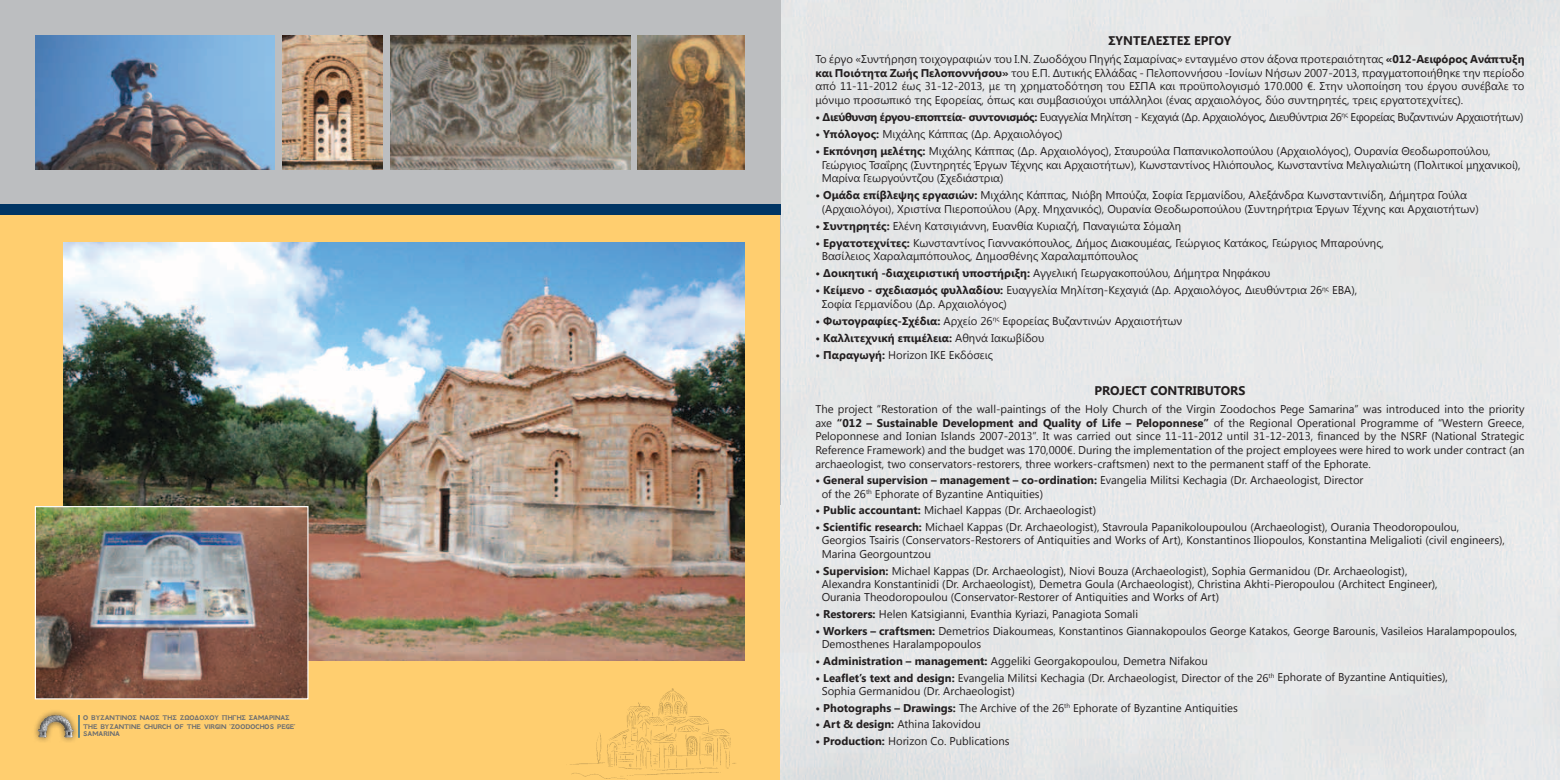
<style>
.page{position:relative;width:1560px;height:780px;background:#fff}
.page>*{position:absolute;margin:0;border:0;box-sizing:border-box;transform-origin:0 0}
.t1{font:700 12.5px "Segoe UI";color:#231f20}
.t2{font:11.25px/13.5px "Segoe UI";color:#231f20}
.t3{font:11.25px "Segoe UI";letter-spacing:-.03em;color:#231f20}
.t4{font:700 11.25px "Segoe UI";color:#231f20}
.t5{font:700 7.5px/9.2px "GFS Neohellenic";color:#6d6f71}
.s1{font-weight:700}
.s2{font-weight:400}
</style>
<div class="page">
<div style="left:780px;top:0;width:779px;height:780px;background:#e6e8ea"></div>
<div style="left:0;top:0;width:780px;height:504px;background:#bcbec0"></div>
<div style="left:0;top:214px;width:779px;height:566px;background:#ffce6f"></div>
<hr style="left:78px;top:715px;width:2px;height:22px;background:#005b9e">
<div style="left:31px;top:708px;width:48px;height:34px;background:#231f20;opacity:.75"></div>
<img style="left:35px;top:713px;width:41px;height:28px">
<img style="left:282px;top:35px;width:101px;height:134px">
<img style="left:390px;top:35px;width:240px;height:134px">
<img style="left:637px;top:35px;width:107px;height:134px">
<img style="left:35px;top:35px;width:240px;height:134px">
<img style="left:570px;top:688px;width:166px;height:92px">
<img style="left:63px;top:243px;width:681px;height:417px">
<img style="left:37px;top:508px;width:269px;height:189px">
<div style="left:35px;top:506px;width:273px;height:193px;border:1px solid #fff"></div>
<div style="left:0;top:204px;width:780px;height:10px;background:#003564"></div>
<p class="t5" style="left:83px;top:712px;width:214px">Ο ΒΥΖΑΝΤΙΝΟΣ ΝΑΟΣ ΤΗΣ ΖΩΟΔΟΧΟΥ ΠΗΓΗΣ ΣΑΜΑΡΙΝΑΣ<br>THE BYZANTINE CHURCH OF THE VIRGIN ‘ZOODOCHOS PEGE’</p>
<p class="t5" style="left:83px;top:729px;width:38px">SAMARINA</p>
<p class="t1" style="left:1108px;top:31px;width:124px">ΣΥΝΤΕΛΕΣΤΕΣ ΕΡΓΟΥ</p>
<p class="t2" style="left:815px;top:52px;width:710px;text-align:justify">Το έργο «Συντήρηση τοιχογραφιών του Ι.Ν. Ζωοδόχου Πηγής Σαμαρίνας» ενταγμένο στον άξονα προτεραιότητας <span class="s1">«012-Αειφόρος Ανάπτυξη και Ποιότητα Ζωής Πελοποννήσου»</span> του Ε.Π. Δυτικής Ελλάδας - Πελοποννήσου -Ιονίων Νήσων 2007-2013, πραγματοποιήθηκε την περίοδο από 11-11-2012 έως 31-12-2013, με τη χρηματοδότηση του ΕΣΠΑ και προϋπολογισμό 170.000 €. Στην υλοποίηση του έργου συνέβαλε το μόνιμο προσωπικό της Εφορείας, όπως και συμβασιούχοι υπάλληλοι (ένας αρχαιολόγος, δύο συντηρητές, τρεις εργατοτεχνίτες).</p>
<p class="t3" style="left:815px;top:109px;width:709px"><span class="s1">• Διεύθυνση έργου-εποπτεία- συντονισμός:</span> Ευαγγελία Μηλίτση - Κεχαγιά (Δρ. Αρχαιολόγος, Διευθύντρια 26<sup>ης</sup> Εφορείας Βυζαντινών Αρχαιοτήτων)</p>
<p class="t2" style="left:815px;top:127px;width:249px"><span class="s1">• Υπόλογος:</span> Μιχάλης Κάππας (Δρ. Αρχαιολόγος)</p>
<p class="t2" style="left:821px;top:144px;width:700px;text-indent:-6px"><span class="s1">• Εκπόνηση μελέτης:</span> Μιχάλης Κάππας (Δρ. Αρχαιολόγος), Σταυρούλα Παπανικολοπούλου (Αρχαιολόγος), Ουρανία Θεοδωροπούλου,<br>Γεώργιος Τσαΐρης (Συντηρητές Έργων Τέχνης και Αρχαιοτήτων), Κωνσταντίνος Ηλιόπουλος, Κωνσταντίνα Μελιγαλιώτη (Πολιτικοί μηχανικοί),<br>Μαρίνα Γεωργούντζου (Σχεδιάστρια)</p>
<p class="t2" style="left:821px;top:188px;width:658px;text-indent:-6px"><span class="s1">• Ομάδα επίβλεψης εργασιών:</span> Μιχάλης Κάππας, Νιόβη Μπούζα, Σοφία Γερμανίδου, Αλεξάνδρα Κωνσταντινίδη, Δήμητρα Γούλα (Αρχαιολόγοι), Χριστίνα Πιεροπούλου (Αρχ. Μηχανικός), Ουρανία Θεοδωροπούλου (Συντηρήτρια Έργων Τέχνης και Αρχαιοτήτων)</p>
<p class="t2" style="left:815px;top:218px;width:367px"><span class="s1">• Συντηρητές:</span> Ελένη Κατσιγιάννη, Ευανθία Κυριαζή, Παναγιώτα Σόμαλη</p>
<p class="t2" style="left:821px;top:235px;width:563px;text-indent:-6px"><span class="s1">• Εργατοτεχνίτες:</span> Κωνσταντίνος Γιαννακόπουλος, Δήμος Διακουμέας, Γεώργιος Κατάκος, Γεώργιος Μπαρούνης,<br>Βασίλειος Χαραλαμπόπουλος, Δημοσθένης Χαραλαμπόπουλος</p>
<p class="t2" style="left:815px;top:266px;width:456px"><span class="s1">• Δοικητική -διαχειριστική υποστήριξη:</span> Αγγελική Γεωργακοπούλου, Δήμητρα Νηφάκου</p>
<p class="t2" style="left:821px;top:283px;width:537px;text-indent:-6px"><span class="s1">• Κείμενο - σχεδιασμός φυλλαδίου:</span> Ευαγγελία Μηλίτση-Κεχαγιά (Δρ. Αρχαιολόγος, Διευθύντρια 26<sup>ης</sup> ΕΒΑ),<br>Σοφία Γερμανίδου (Δρ. Αρχαιολόγος)</p>
<p class="t2" style="left:815px;top:313px;width:368px"><span class="s1">• Φωτογραφίες-Σχέδια:</span> Αρχείο 26<sup>ης</sup> Εφορείας Βυζαντινών Αρχαιοτήτων</p>
<p class="t4" style="left:815px;top:330px;width:230px">• Καλλιτεχνική επιμέλεια: <span class="s2">Αθηνά Ιακωβίδου</span></p>
<p class="t2" style="left:815px;top:348px;width:179px"><span class="s1">• Παραγωγή:</span> Horizon ΙΚΕ Εκδόσεις</p>
<p class="t1" style="left:1094px;top:381px;width:152px">PROJECT CONTRIBUTORS</p>
<p class="t2" style="left:815px;top:402px;width:710px;text-align:justify">The project “Restoration of the wall-paintings of the Holy Church of the Virgin Zoodochos Pege Samarina” was introduced into the priority axe <span class="s1">“012 – Sustainable Development and Quality of Life – Peloponnese”</span> of the Regional Operational Programme of “Western Greece, Peloponnese and Ionian Islands 2007-2013”. It was carried out since 11-11-2012 until 31-12-2013, financed by the NSRF (National Strategic Reference Framework) and the budget was 170,000€. During the implementation of the project employees were hired to work under contract (an archaeologist, two conservators-restorers, three workers-craftsmen) next to the permanent staff of the Ephorate.</p>
<p class="t2" style="left:821px;top:473px;width:543px;text-indent:-6px"><span class="s1">• General supervision – management – co-ordination:</span> Evangelia Militsi Kechagia (Dr. Archaeologist, Director of the 26<sup>th</sup> Ephorate of Byzantine Antiquities)</p>
<p class="t2" style="left:815px;top:503px;width:282px"><span class="s1">• Public accountant:</span> Michael Kappas (Dr. Archaeologist)</p>
<p class="t2" style="left:821px;top:520px;width:684px;text-indent:-6px"><span class="s1">• Scientific research:</span> Michael Kappas (Dr. Archaeologist), Stavroula Papanikoloupoulou (Archaeologist), Ourania Theodoropoulou,<br>Georgios Tsairis (Conservators-Restorers of Antiquities and Works of Art), Konstantinos Iliopoulos, Konstantina Meligalioti (civil engineers),<br>Marina Georgountzou</p>
<p class="t2" style="left:821px;top:563px;width:617px;text-indent:-6px"><span class="s1">• Supervision:</span> Michael Kappas (Dr. Archaeologist), Niovi Bouza (Archaeologist), Sophia Germanidou (Dr. Archaeologist),<br>Alexandra Konstantinidi (Dr. Archaeologist), Demetra Goula (Archaeologist), Christina Akhti-Pieropoulou (Architect Engineer),<br>Ourania Theodoropoulou (Conservator-Restorer of Antiquities and Works of Art)</p>
<p class="t2" style="left:815px;top:606px;width:324px"><span class="s1">• Restorers:</span> Helen Katsigianni, Evanthia Kyriazi, Panagiota Somali</p>
<p class="t2" style="left:821px;top:623px;width:697px;text-indent:-6px"><span class="s1">• Workers – craftsmen:</span> Demetrios Diakoumeas, Konstantinos Giannakopoulos George Katakos, George Barounis, Vasileios Haralampopoulos,<br>Demosthenes Haralampopoulos</p>
<p class="t2" style="left:815px;top:653px;width:394px"><span class="s1">• Administration – management:</span> Aggeliki Georgakopoulou, Demetra Nifakou</p>
<p class="t2" style="left:821px;top:670px;width:627px;text-indent:-6px"><span class="s1">• Leaflet’s text and design:</span> Evangelia Militsi Kechagia (Dr. Archaeologist, Director of the 26<sup>th</sup> Ephorate of Byzantine Antiquities),<br>Sophia Germanidou (Dr. Archaeologist)</p>
<p class="t2" style="left:815px;top:700px;width:424px"><span class="s1">• Photographs – Drawings:</span> The Archive of the 26<sup>th</sup> Ephorate of Byzantine Antiquities</p>
<p class="t2" style="left:815px;top:717px;width:167px"><span class="s1">• Art &amp; design:</span> Athina Iakovidou</p>
<p class="t2" style="left:815px;top:733px;width:195px"><span class="s1">• Production:</span> Horizon Co. Publications</p>
</div>
